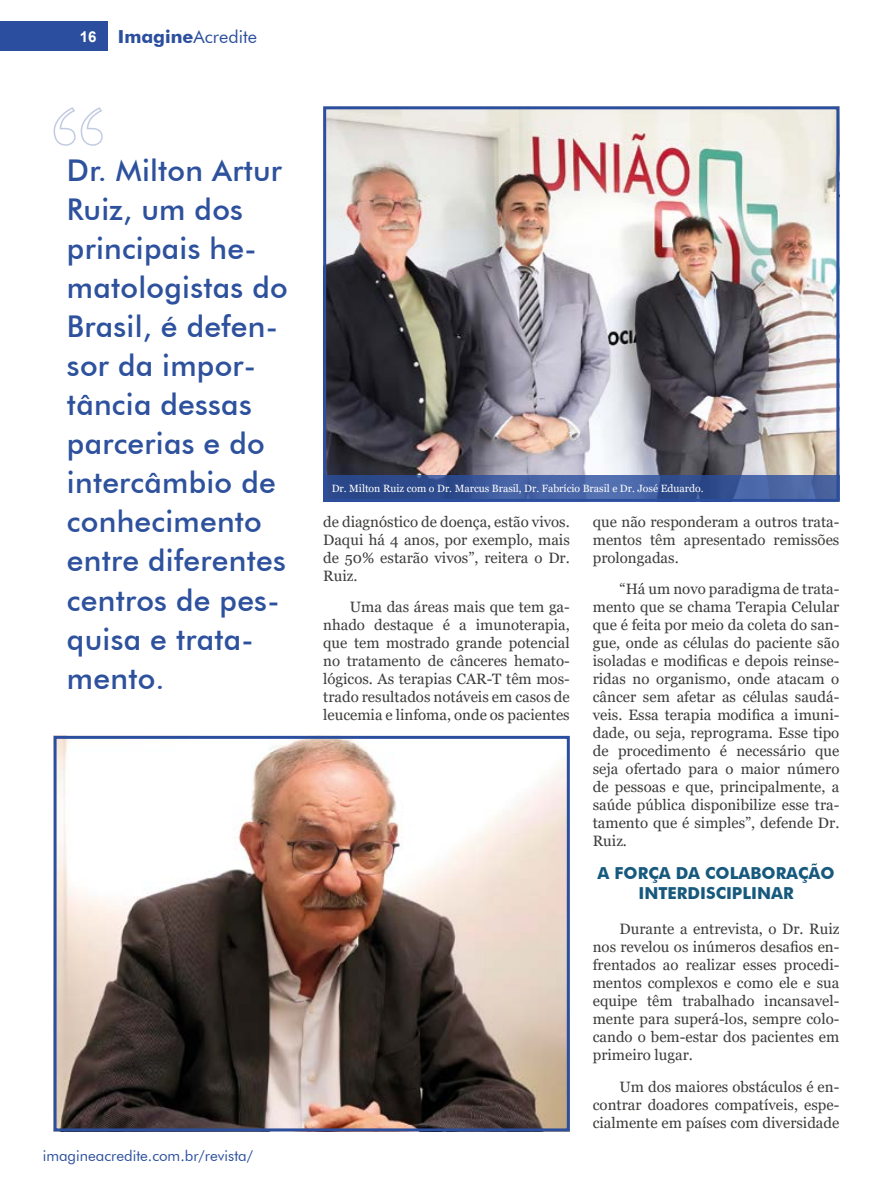
<style>
.page{position:relative;width:893px;height:1191px;background:#fff}
.page>*{position:absolute;margin:0;border:0;box-sizing:border-box;transform-origin:0 0}
.t1{font:500 30px/39px "Futura BT";letter-spacing:.01em;color:#2d519d}
.t2{font:18px "Futura BT";color:#2b4f9e}
.t3{font:700 16.5px/19.8px "Futura BT";color:#16597d;text-align:center}
.t4{font:15px/18px "Georgia";color:#3c3c3b;text-align:justify}
.t5{font:15px "Futura BT";color:#2b4f9e}
.t6{font:10.5px "Georgia";color:#fff}
.s1{font-family:"Arial";font-weight:700;font-size:15px;color:#fff}
.s2{font-weight:700}
</style>
<div class="page">
<div style="left:0;top:21px;width:107px;height:30px;background:#2b4f9e"></div>
<img style="left:58px;top:740px;width:508px;height:387px">
<div style="left:54px;top:736px;width:516px;height:395px;border:3px solid #2b4f9e"></div>
<img style="left:327px;top:110px;width:508px;height:365px">
<div style="left:323px;top:106px;width:516px;height:396px;border:3px solid #2b4f9e"></div>
<svg style="left:54px;top:107px;width:49px;height:39px"></svg>
<svg style="left:323px;top:475px;width:516px;height:26px;background:#3b599b"></svg>
<p class="t2" style="left:80px;top:26px;width:179px"><span class="s1">16</span> <span class="s2">Imagine</span>Acredite</p>
<h1 class="t1" style="left:67px;top:151px;width:222px">Dr. Milton Artur<br>Ruiz, um dos principais he&shy;matologistas do<br>Brasil, é defen&shy;sor da impor&shy;tância dessas parcerias e do intercâmbio de conhecimento entre diferentes centros de pes&shy;quisa e trata&shy;mento.</h1>
<p class="t5" style="left:43px;top:1146px;width:212px">imagineacredite.com.br/revista/</p>
<p class="t6" style="left:332px;top:482px;width:374px">Dr. Milton Ruiz com o Dr. Marcus Brasil, Dr. Fabrício Brasil e Dr. José Eduardo.</p>
<p class="t4" style="left:323px;top:513px;width:248px">de diagnóstico de doença, estão vivos.<br>Daqui há 4 anos, por exemplo, mais de 50% estarão vivos”, reitera o Dr.<br>Ruiz.</p>
<p class="t4" style="left:323px;top:598px;width:248px;text-indent:27px">Uma das áreas mais que tem ga&shy;nhado destaque é a imunoterapia, que tem mostrado grande potencial no tratamento de cânceres hemato&shy;lógicos. As terapias CAR-T têm mos&shy;trado resultados notáveis em casos de leucemia e linfoma, onde os pacientes</p>
<p class="t4" style="left:593px;top:513px;width:248px">que não responderam a outros trata&shy;mentos têm apresentado remissões prolongadas.</p>
<p class="t4" style="left:593px;top:580px;width:248px;text-indent:27px">“Há um novo paradigma de trata&shy;mento que se chama Terapia Celular que é feita por meio da coleta do san&shy;gue, onde as células do paciente são isoladas e modificas e depois reinse&shy;ridas no organismo, onde atacam o câncer sem afetar as células saudá&shy;veis. Essa terapia modifica a imuni&shy;dade, ou seja, reprograma. Esse tipo de procedimento é necessário que seja ofertado para o maior número de pessoas e que, principalmente, a saúde pública disponibilize esse tra&shy;tamento que é simples”, defende Dr.<br>Ruiz.</p>
<p class="t3" style="left:598px;top:863px;width:239px">A FORÇA DA COLABORAÇÃO<br>INTERDISCIPLINAR</p>
<p class="t4" style="left:593px;top:920px;width:248px;text-indent:27px">Durante a entrevista, o Dr. Ruiz nos revelou os inúmeros desafios en&shy;frentados ao realizar esses procedi&shy;mentos complexos e como ele e sua equipe têm trabalhado incansavel&shy;mente para superá-los, sempre colo&shy;cando o bem-estar dos pacientes em primeiro lugar.</p>
<p class="t4" style="left:593px;top:1077px;width:248px;text-indent:27px">Um dos maiores obstáculos é en&shy;contrar doadores compatíveis, espe&shy;cialmente em países com diversidade</p>
</div>
